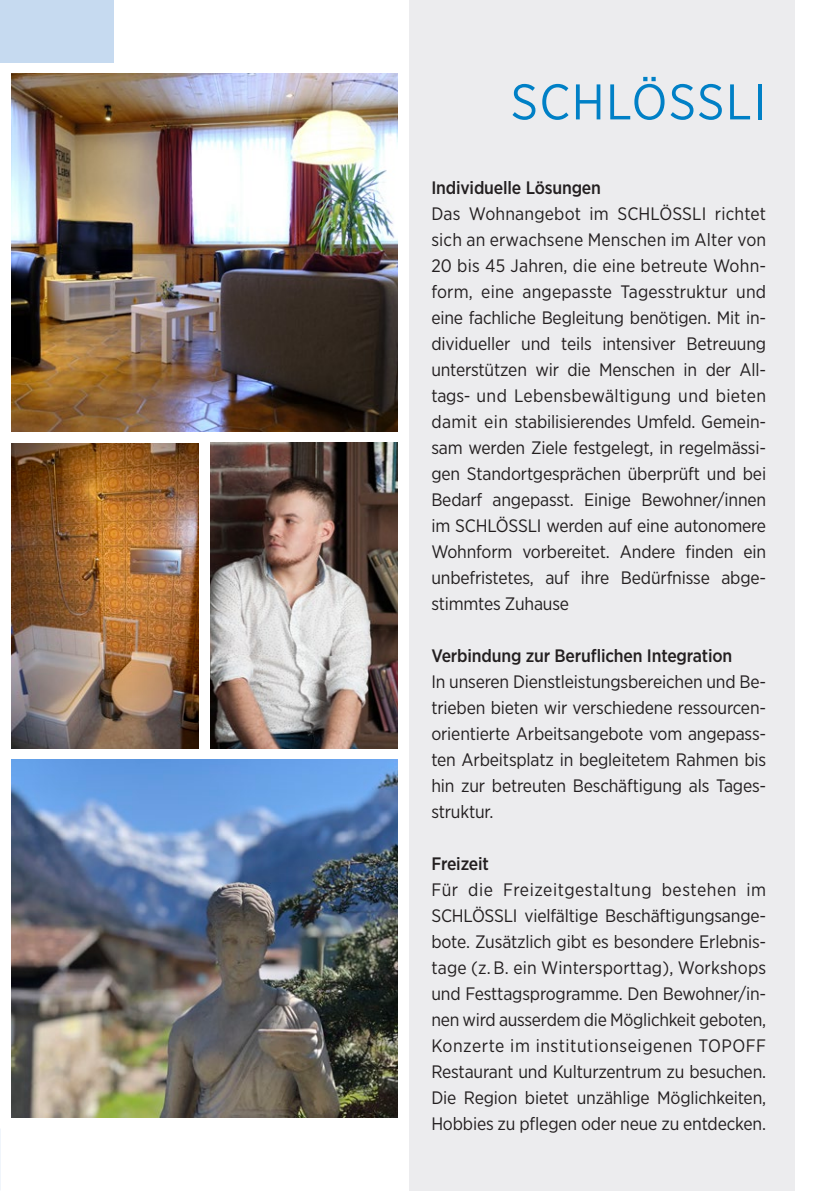
<style>
.page{position:relative;width:840px;height:1191px;background:#fff}
.page>*{position:absolute;margin:0;border:0;box-sizing:border-box;transform-origin:0 0}
.t1{font:50px "Gotham Narrow";letter-spacing:.03em;color:#0080c6}
.Fliesstext{font:18px/26px "Gotham Narrow";letter-spacing:-.01em;color:#231f20;text-align:justify}
.Fliesstext-2{font:500 18px "Gotham Narrow";letter-spacing:-.01em;color:#231f20}
</style>
<div class="page">
<div style="left:408px;top:0;width:386px;height:1191px;background:#ececee"></div>
<img style="left:210px;top:442px;width:187px;height:306px">
<img style="left:11px;top:74px;width:386px;height:357px">
<img style="left:11px;top:444px;width:187px;height:304px">
<img style="left:11px;top:760px;width:386px;height:357px">
<div style="left:0;top:0;width:113px;height:62px;background:#c6daf0"></div>
<p class="t1" style="left:510px;top:71px;width:257px">SCHLÖSSLI</p>
<p class="Fliesstext-2" style="left:431px;top:176px;width:171px">Individuelle Lösungen</p>
<p class="Fliesstext" style="left:431px;top:200px;width:336px">Das Wohnangebot im SCHLÖSSLI richtet sich an erwachsene Menschen im Alter von 20 bis 45 Jahren, die eine betreute Wohn&shy;form, eine angepasste Tagesstruktur und eine fachliche Begleitung benötigen. Mit in&shy;dividueller und teils intensiver Betreuung unterstützen wir die Menschen in der All&shy;tags- und Lebensbewältigung und bieten damit ein stabilisierendes Umfeld. Gemein&shy;sam werden Ziele festgelegt, in regelmässi&shy;gen Standortgesprächen überprüft und bei Bedarf angepasst. Einige Bewohner/innen im SCHLÖSSLI werden auf eine autonomere Wohnform vorbereitet. Andere finden ein unbefristetes, auf ihre Bedürfnisse abge&shy;stimmtes Zuhause</p>
<p class="Fliesstext-2" style="left:431px;top:644px;width:302px">Verbindung zur Beruflichen Integration</p>
<p class="Fliesstext" style="left:431px;top:668px;width:336px">In unseren Dienstleistungsbereichen und Be&shy;trieben bieten wir verschiedene ressourcen&shy;orientierte Arbeitsangebote vom angepass&shy;ten Arbeitsplatz in begleitetem Rahmen bis hin zur betreuten Beschäftigung als Tages&shy;struktur.</p>
<p class="Fliesstext-2" style="left:431px;top:852px;width:59px">Freizeit</p>
<p class="Fliesstext" style="left:431px;top:876px;width:336px">Für die Freizeitgestaltung bestehen im SCHLÖSSLI vielfältige Beschäftigungsange&shy;bote. Zusätzlich gibt es besondere Erlebnis&shy;tage (z. B. ein Wintersporttag), Workshops und Festtagsprogramme. Den Bewohner/in&shy;nen wird ausserdem die Möglichkeit geboten, Konzerte im institutionseigenen TOPOFF Restaurant und Kulturzentrum zu besuchen.<br>Die Region bietet unzählige Möglichkeiten, Hobbies zu pflegen oder neue zu entdecken.</p>
</div>
